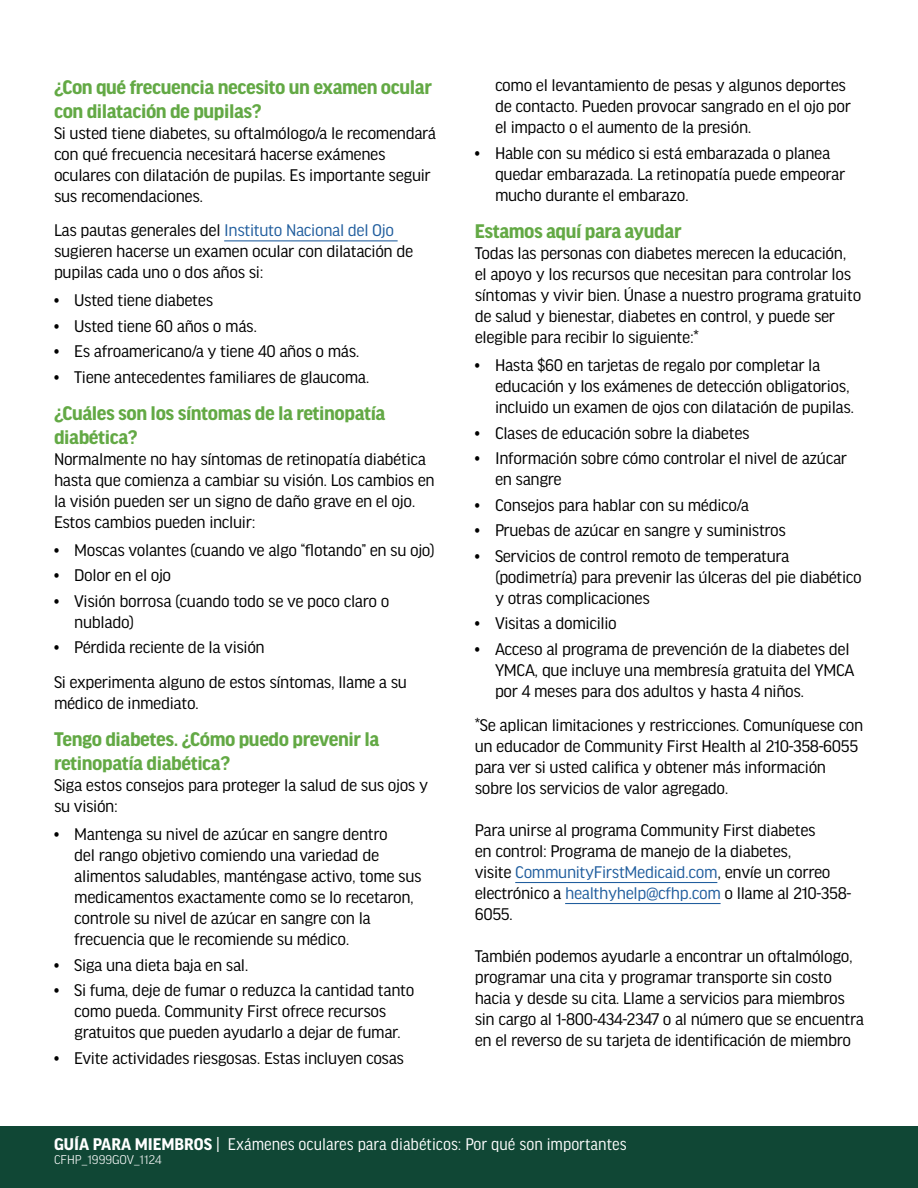
<style>
.page{position:relative;width:918px;height:1188px;background:#fff}
.page>*{position:absolute;margin:0;border:0;box-sizing:border-box;transform-origin:0 0}
.t1{font:700 21px/24px "Good Headline Pro";letter-spacing:-.02em;color:#63a945}
.t2{font:18px/21px "Good Headline Pro";letter-spacing:-.02em;color:#000}
.t3{font:18px "Good Headline Pro Narr";color:#fff}
.t4{font:300 13.5px "Good Headline Pro";color:#fff}
.s1{color:#215e9e}
.s2{font-family:"Good Headline Pro";font-weight:700}
</style>
<div class="page">
<div style="left:0;top:1126px;width:918px;height:62px;background:#104735"></div>
<hr style="left:224px;top:240px;width:174px;height:1px;background:#215e9e">
<hr style="left:515px;top:882px;width:202px;height:1px;background:#215e9e">
<hr style="left:565px;top:903px;width:156px;height:1px;background:#215e9e">
<p class="t1" style="left:54px;top:76px;width:380px">¿Con qué frecuencia necesito un examen ocular con dilatación de pupilas?</p>
<p class="t2" style="left:54px;top:123px;width:384px">Si usted tiene diabetes, su oftalmólogo/a le recomendará con qué frecuencia necesitará hacerse exámenes oculares con dilatación de pupilas. Es importante seguir sus recomendaciones.</p>
<p class="t2" style="left:54px;top:220px;width:361px">Las pautas generales del <span class="s1">Instituto Nacional del Ojo </span>sugieren hacerse un examen ocular con dilatación de pupilas cada uno o dos años si:</p>
<p class="t2" style="left:54px;top:290px;width:161px">• Usted tiene diabetes</p>
<p class="t2" style="left:54px;top:316px;width:205px">• Usted tiene 60 años o más.</p>
<p class="t2" style="left:54px;top:341px;width:307px">• Es afroamericano/a y tiene 40 años o más.</p>
<p class="t2" style="left:54px;top:367px;width:317px">• Tiene antecedentes familiares de glaucoma.</p>
<p class="t1" style="left:54px;top:402px;width:333px">¿Cuáles son los síntomas de la retinopatía diabética?</p>
<p class="t2" style="left:54px;top:449px;width:382px">Normalmente no hay síntomas de retinopatía diabética hasta que comienza a cambiar su visión. Los cambios en la visión pueden ser un signo de daño grave en el ojo.<br>Estos cambios pueden incluir:</p>
<p class="t2" style="left:54px;top:540px;width:382px">• Moscas volantes (cuando ve algo “flotando” en su ojo)</p>
<p class="t2" style="left:54px;top:565px;width:119px">• Dolor en el ojo</p>
<p class="t2" style="left:74px;top:591px;width:317px;text-indent:-20px">• Visión borrosa (cuando todo se ve poco claro o nublado)</p>
<p class="t2" style="left:54px;top:631px;width:355px;line-height:34.5px">• Pérdida reciente de la visión<br>Si experimenta alguno de estos síntomas, llame a su</p>
<p class="t2" style="left:54px;top:693px;width:147px">médico de inmediato.</p>
<p class="t1" style="left:54px;top:728px;width:327px">Tengo diabetes. ¿Cómo puedo prevenir la retinopatía diabética?</p>
<p class="t2" style="left:54px;top:775px;width:376px">Siga estos consejos para proteger la salud de sus ojos y su visión:</p>
<p class="t2" style="left:74px;top:824px;width:349px;text-indent:-20px">• Mantenga su nivel de azúcar en sangre dentro<br>del rango objetivo comiendo una variedad de alimentos saludables, manténgase activo, tome sus medicamentos exactamente como se lo recetaron, controle su nivel de azúcar en sangre con la frecuencia que le recomiende su médico.</p>
<p class="t2" style="left:54px;top:955px;width:196px">• Siga una dieta baja en sal.</p>
<p class="t2" style="left:54px;top:980px;width:362px;text-align:center">• Si fuma, deje de fumar o reduzca la cantidad tanto como pueda. Community First ofrece recursos gratuitos que pueden ayudarlo a dejar de fumar.</p>
<p class="t2" style="left:54px;top:1048px;width:352px">• Evite actividades riesgosas. Estas incluyen cosas</p>
<p class="t2" style="left:495px;top:75px;width:358px">como el levantamiento de pesas y algunos deportes de contacto. Pueden provocar sangrado en el ojo por el impacto o el aumento de la presión.</p>
<p class="t2" style="left:495px;top:143px;width:352px;text-indent:-20px">• Hable con su médico si está embarazada o planea quedar embarazada. La retinopatía puede empeorar mucho durante el embarazo.</p>
<p class="t1" style="left:475px;top:220px;width:208px">Estamos aquí para ayudar</p>
<p class="t2" style="left:475px;top:243px;width:388px">Todas las personas con diabetes merecen la educación, el apoyo y los recursos que necesitan para controlar los síntomas y vivir bien. Únase a nuestro programa gratuito de salud y bienestar, diabetes en control, y puede ser elegible para recibir lo siguiente:*</p>
<p class="t2" style="left:495px;top:355px;width:361px;text-indent:-20px">• Hasta $60 en tarjetas de regalo por completar la educación y los exámenes de detección obligatorios, incluido un examen de ojos con dilatación de pupilas.</p>
<p class="t2" style="left:475px;top:422px;width:276px">• Clases de educación sobre la diabetes</p>
<p class="t2" style="left:495px;top:448px;width:354px;text-indent:-20px">• Información sobre cómo controlar el nivel de azúcar en sangre</p>
<p class="t2" style="left:475px;top:495px;width:276px">• Consejos para hablar con su médico/a</p>
<p class="t2" style="left:475px;top:520px;width:313px">• Pruebas de azúcar en sangre y suministros</p>
<p class="t2" style="left:495px;top:546px;width:368px;text-indent:-20px">• Servicios de control remoto de temperatura (podimetría) para prevenir las úlceras del pie diabético y otras complicaciones</p>
<p class="t2" style="left:475px;top:613px;width:144px">• Visitas a domicilio</p>
<p class="t2" style="left:495px;top:639px;width:361px;text-indent:-20px">• Acceso al programa de prevención de la diabetes del<br>YMCA, que incluye una membresía gratuita del YMCA por 4 meses para dos adultos y hasta 4 niños.</p>
<p class="t2" style="left:475px;top:715px;width:390px">*Se aplican limitaciones y restricciones. Comuníquese con un educador de Community First Health al 210-358-6055 para ver si usted califica y obtener más información sobre los servicios de valor agregado.</p>
<p class="t2" style="left:475px;top:820px;width:378px">Para unirse al programa Community First diabetes<br>en control: Programa de manejo de la diabetes,<br>visite <span class="s1">CommunityFirstMedicaid.com</span>, envíe un correo electrónico a <span class="s1">healthyhelp@cfhp.com</span> o llame al 210-358- 6055.</p>
<p class="t2" style="left:475px;top:946px;width:391px">También podemos ayudarle a encontrar un oftalmólogo, programar una cita y programar transporte sin costo hacia y desde su cita. Llame a servicios para miembros sin cargo al 1-800-434-2347 o al número que se encuentra en el reverso de su tarjeta de identificación de miembro</p>
<p class="t3" style="left:54px;top:1135px;width:574px"><span class="s2">GUÍA PARA MIEMBROS</span> | Exámenes oculares para diabéticos: Por qué son importantes</p>
<p class="t4" style="left:54px;top:1153px;width:109px">CFHP_1999GOV_1124</p>
</div>
